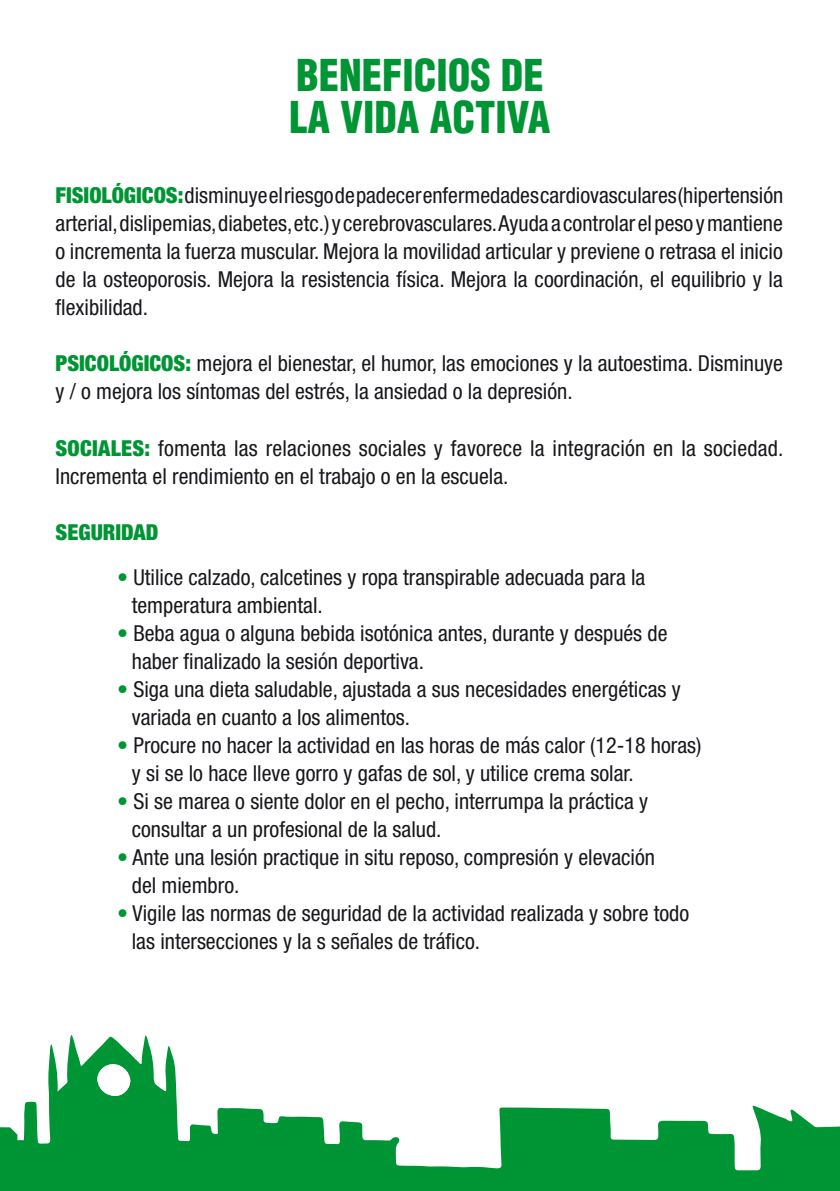
<style>
.page{position:relative;width:840px;height:1191px;background:#fff}
.page>*{position:absolute;margin:0;border:0;box-sizing:border-box;transform-origin:0 0}
.t1{font:900 condensed 42.8px/42.4px "Helvetica LT";color:#009534;scale:.95 1}
.t2{font:condensed 22px/28px "Helvetica Neue LT";color:#1a171c}
.t3{font:900 condensed 22px "Helvetica Neue LT";color:#009534}
.s1{font-weight:900;color:#009534}
.s2{color:#009534}
</style>
<div class="page">
<svg style="left:0;top:1035px;width:839px;height:156px"></svg>
<svg style="left:97px;top:1063px;width:34px;height:33px"></svg>
<h1 class="t1" style="left:289px;top:53px;width:276px">BENEFICIOS DE<br>LA VIDA ACTIVA</h1>
<p class="t2" style="left:56px;top:181px;width:728px;text-align:justify"><span class="s1">FISIOLÓGICOS:</span> disminuye el riesgo de padecer enfermedades cardiovasculares (hipertensión arterial, dislipemias, diabetes, etc.) y cerebrovasculares. Ayuda a controlar el peso y mantiene o incrementa la fuerza muscular. Mejora la movilidad articular y previene o retrasa el inicio de la osteoporosis. Mejora la resistencia física. Mejora la coordinación, el equilibrio y la flexibilidad.</p>
<p class="t2" style="left:56px;top:349px;width:728px"><span class="s1">PSICOLÓGICOS:</span> mejora el bienestar, el humor, las emociones y la autoestima. Disminuye y / o mejora los síntomas del estrés, la ansiedad o la depresión.</p>
<p class="t2" style="left:56px;top:433px;width:729px"><span class="s1">SOCIALES:</span> fomenta las relaciones sociales y favorece la integración en la sociedad.<br>Incrementa el rendimiento en el trabajo o en la escuela.</p>
<p class="t3" style="left:56px;top:518px;width:104px">SEGURIDAD</p>
<p class="t2" style="left:132px;top:563px;width:514px;text-indent:-15px"><span class="s2">•</span> Utilice calzado, calcetines y ropa transpirable adecuada para la temperatura ambiental.</p>
<p class="t2" style="left:132px;top:619px;width:537px;text-indent:-15px"><span class="s2">•</span> Beba agua o alguna bebida isotónica antes, durante y después de haber finalizado la sesión deportiva.</p>
<p class="t2" style="left:132px;top:675px;width:550px;text-indent:-15px"><span class="s2">•</span> Siga una dieta saludable, ajustada a sus necesidades energéticas y variada en cuanto a los alimentos.</p>
<p class="t2" style="left:132px;top:731px;width:570px;text-indent:-15px"><span class="s2">•</span> Procure no hacer la actividad en las horas de más calor (12-18 horas) y si se lo hace lleve gorro y gafas de sol, y utilice crema solar.</p>
<p class="t2" style="left:132px;top:787px;width:517px;text-indent:-15px"><span class="s2">•</span> Si se marea o siente dolor en el pecho, interrumpa la práctica y consultar a un profesional de la salud.</p>
<p class="t2" style="left:132px;top:843px;width:524px;text-indent:-15px"><span class="s2">•</span> Ante una lesión practique in situ reposo, compresión y elevación del miembro.</p>
<p class="t2" style="left:132px;top:899px;width:558px;text-indent:-15px"><span class="s2">•</span> Vigile las normas de seguridad de la actividad realizada y sobre todo las intersecciones y la s señales de tráfico.</p>
</div>
